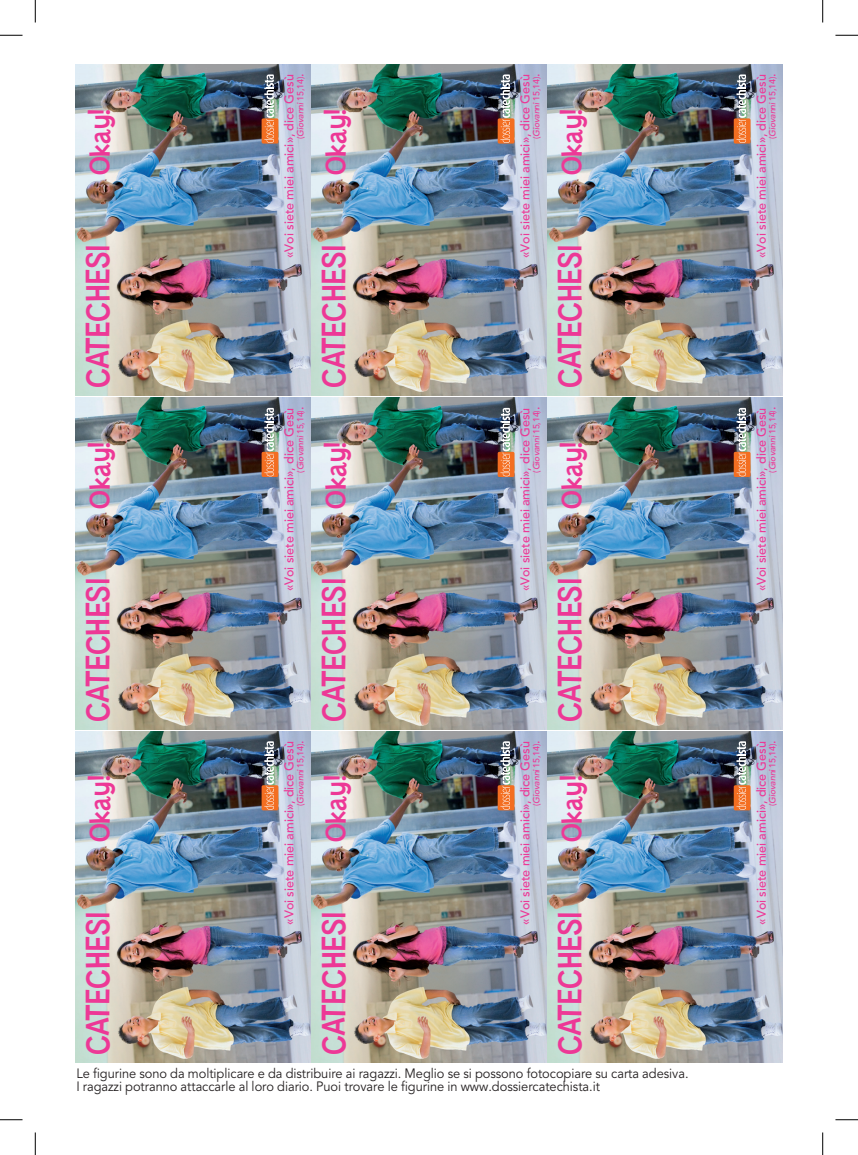
<style>
.page{position:relative;width:858px;height:1155px;background:#fff}
.page>*{position:absolute;margin:0;border:0;box-sizing:border-box;transform-origin:0 0}
.t1{font:35.4px "Billy";letter-spacing:-.01em;color:#ed3896}
.t2{font:30.75px "Billy";color:#ed3896}
.t3{font:13.5px/13.5px "Avenir LT Std";letter-spacing:-.005em;color:#231f20;scale:.95 1}
.t4{font:500 12.6px "Avenir LT Std";color:#ed3896}
.t5{font:italic 500 9px "Avenir LT Std";letter-spacing:-.02em;color:#ed3896}
.s1{font-style:normal}
.s2{font-style:normal;font-size:12.6px}
</style>
<div class="page">
<img style="left:76px;top:64px;width:234px;height:332px">
<div style="left:261px;top:118px;width:17px;height:26px;background:#f36e21;border-radius:2px"></div>
<svg style="left:264px;top:74px;width:10px;height:69px"></svg>
<img style="left:312px;top:64px;width:469px;height:332px">
<div style="left:497px;top:118px;width:17px;height:26px;background:#f36e21;border-radius:2px"></div>
<svg style="left:500px;top:74px;width:9px;height:69px"></svg>
<div style="left:733px;top:118px;width:17px;height:26px;background:#f36e21;border-radius:2px"></div>
<svg style="left:736px;top:74px;width:9px;height:69px"></svg>
<img style="left:76px;top:398px;width:234px;height:331px">
<div style="left:261px;top:452px;width:17px;height:25px;background:#f36e21;border-radius:2px"></div>
<svg style="left:264px;top:408px;width:10px;height:68px"></svg>
<img style="left:312px;top:398px;width:469px;height:331px">
<svg style="left:497px;top:452px;width:17px;height:25px"></svg>
<svg style="left:500px;top:408px;width:9px;height:68px"></svg>
<svg style="left:733px;top:452px;width:17px;height:25px"></svg>
<svg style="left:736px;top:408px;width:9px;height:68px"></svg>
<img style="left:76px;top:731px;width:234px;height:332px">
<div style="left:261px;top:785px;width:17px;height:25px;background:#f36e21;border-radius:2px"></div>
<svg style="left:264px;top:741px;width:10px;height:69px"></svg>
<img style="left:312px;top:731px;width:469px;height:332px">
<div style="left:497px;top:785px;width:17px;height:25px;background:#f36e21;border-radius:2px"></div>
<svg style="left:500px;top:741px;width:9px;height:69px"></svg>
<div style="left:733px;top:785px;width:17px;height:25px;background:#f36e21;border-radius:2px"></div>
<svg style="left:736px;top:741px;width:9px;height:69px"></svg>
<svg style="left:0;top:35px;width:22px;height:1px"></svg>
<svg style="left:835px;top:35px;width:22px;height:1px"></svg>
<svg style="left:0;top:1119px;width:22px;height:1px"></svg>
<svg style="left:835px;top:1119px;width:22px;height:1px"></svg>
<svg style="left:35px;top:0;width:1px;height:23px"></svg>
<svg style="left:35px;top:1132px;width:1px;height:23px"></svg>
<svg style="left:822px;top:0;width:1px;height:23px"></svg>
<svg style="left:822px;top:1132px;width:1px;height:23px"></svg>
<h2 class="t2" style="left:83px;top:175px;width:68px;rotate:-90deg">Okay!</h2>
<h1 class="t1" style="left:78px;top:388px;width:146px;rotate:-90deg">CATECHESI</h1>
<h2 class="t2" style="left:83px;top:509px;width:68px;rotate:-90deg">Okay!</h2>
<h1 class="t1" style="left:78px;top:722px;width:146px;rotate:-90deg">CATECHESI</h1>
<p class="t4" style="left:282px;top:258px;width:185px;rotate:-90deg">«Voi siete miei amici», dice Gesù</p>
<p class="t5" style="left:295px;top:139px;width:67px;rotate:-90deg"><span class="s1">(</span>Giovanni <span class="s1">15,14)</span><span class="s2">.</span></p>
<p class="t4" style="left:282px;top:591px;width:185px;rotate:-90deg">«Voi siete miei amici», dice Gesù</p>
<p class="t5" style="left:295px;top:473px;width:67px;rotate:-90deg"><span class="s1">(</span>Giovanni <span class="s1">15,14)</span><span class="s2">.</span></p>
<h2 class="t2" style="left:318px;top:175px;width:68px;rotate:-90deg">Okay!</h2>
<h1 class="t1" style="left:314px;top:388px;width:146px;rotate:-90deg">CATECHESI</h1>
<h2 class="t2" style="left:318px;top:509px;width:68px;rotate:-90deg">Okay!</h2>
<h1 class="t1" style="left:314px;top:722px;width:146px;rotate:-90deg">CATECHESI</h1>
<p class="t4" style="left:517px;top:258px;width:185px;rotate:-90deg">«Voi siete miei amici», dice Gesù</p>
<p class="t5" style="left:531px;top:139px;width:67px;rotate:-90deg"><span class="s1">(</span>Giovanni <span class="s1">15,14)</span><span class="s2">.</span></p>
<p class="t4" style="left:517px;top:591px;width:185px;rotate:-90deg">«Voi siete miei amici», dice Gesù</p>
<p class="t5" style="left:531px;top:473px;width:67px;rotate:-90deg"><span class="s1">(</span>Giovanni <span class="s1">15,14)</span><span class="s2">.</span></p>
<h2 class="t2" style="left:554px;top:175px;width:68px;rotate:-90deg">Okay!</h2>
<h1 class="t1" style="left:550px;top:388px;width:146px;rotate:-90deg">CATECHESI</h1>
<h2 class="t2" style="left:554px;top:509px;width:68px;rotate:-90deg">Okay!</h2>
<h1 class="t1" style="left:550px;top:722px;width:146px;rotate:-90deg">CATECHESI</h1>
<p class="t4" style="left:282px;top:924px;width:185px;rotate:-90deg">«Voi siete miei amici», dice Gesù</p>
<p class="t5" style="left:295px;top:806px;width:67px;rotate:-90deg"><span class="s1">(</span>Giovanni <span class="s1">15,14)</span><span class="s2">.</span></p>
<p class="t4" style="left:517px;top:924px;width:185px;rotate:-90deg">«Voi siete miei amici», dice Gesù</p>
<p class="t5" style="left:531px;top:806px;width:67px;rotate:-90deg"><span class="s1">(</span>Giovanni <span class="s1">15,14)</span><span class="s2">.</span></p>
<h2 class="t2" style="left:83px;top:842px;width:68px;rotate:-90deg">Okay!</h2>
<h2 class="t2" style="left:318px;top:842px;width:68px;rotate:-90deg">Okay!</h2>
<h2 class="t2" style="left:554px;top:842px;width:68px;rotate:-90deg">Okay!</h2>
<h1 class="t1" style="left:550px;top:1055px;width:146px;rotate:-90deg">CATECHESI</h1>
<p class="t3" style="left:76px;top:1067px;width:645px">Le figurine sono da moltiplicare e da distribuire ai ragazzi. Meglio se si possono fotocopiare su carta adesiva.<br>I ragazzi potranno attaccarle al loro diario. Puoi trovare le figurine in www.dossiercatechista.it</p>
<h1 class="t1" style="left:78px;top:1055px;width:146px;rotate:-90deg">CATECHESI</h1>
<h1 class="t1" style="left:314px;top:1055px;width:146px;rotate:-90deg">CATECHESI</h1>
<p class="t4" style="left:753px;top:258px;width:185px;rotate:-90deg">«Voi siete miei amici», dice Gesù</p>
<p class="t5" style="left:766px;top:139px;width:67px;rotate:-90deg"><span class="s1">(</span>Giovanni <span class="s1">15,14)</span><span class="s2">.</span></p>
<p class="t4" style="left:753px;top:591px;width:185px;rotate:-90deg">«Voi siete miei amici», dice Gesù</p>
<p class="t5" style="left:766px;top:473px;width:67px;rotate:-90deg"><span class="s1">(</span>Giovanni <span class="s1">15,14)</span><span class="s2">.</span></p>
<p class="t4" style="left:753px;top:924px;width:185px;rotate:-90deg">«Voi siete miei amici», dice Gesù</p>
<p class="t5" style="left:766px;top:806px;width:67px;rotate:-90deg"><span class="s1">(</span>Giovanni <span class="s1">15,14)</span><span class="s2">.</span></p>
</div>
